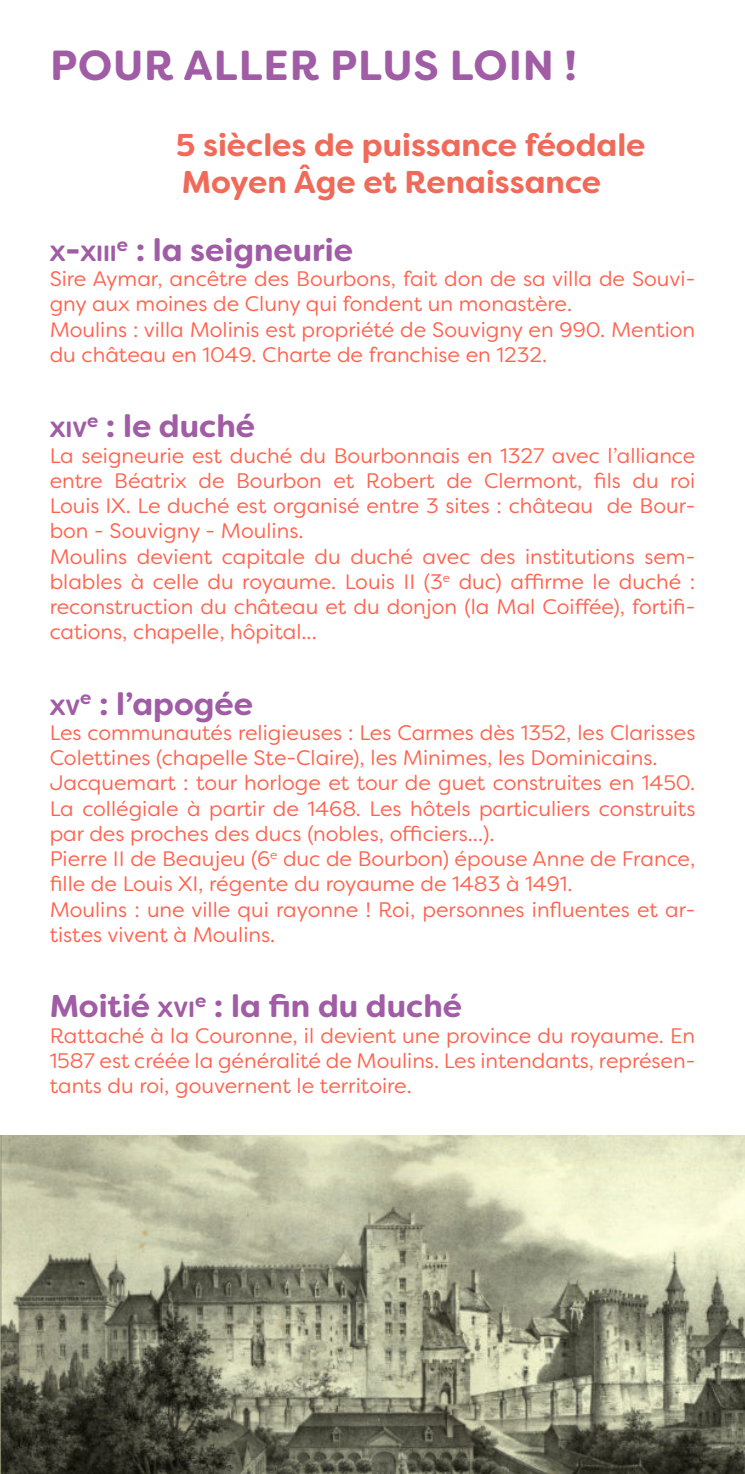
<style>
.page{position:relative;width:745px;height:1474px;background:#fff}
.page>*{position:absolute;margin:0;border:0;box-sizing:border-box;transform-origin:0 0}
.t1{font:700 42px "Filson Soft";letter-spacing:.02em;color:#a05ca5}
.t2{font:700 31.5px "Filson Soft";color:#a05ca5}
.t3{font:700 31.5px "Filson Soft";color:#f06a59}
.t4{font:700 22.05px "Filson Soft";color:#a05ca5}
.t5{font:21px/25.2px "Filson Soft";color:#ff634f}
.s1{font-size:31.5px}
.s2{font-size:22.05px}
</style>
<div class="page">
<img style="left:0;top:1135px;width:744px;height:337px">
<p class="t1" style="left:50px;top:38px;width:528px">POUR ALLER PLUS LOIN !</p>
<p class="t3" style="left:176px;top:124px;width:471px">5 siècles de puissance féodale</p>
<p class="t3" style="left:182px;top:162px;width:420px">Moyen Âge et Renaissance</p>
<p class="t4" style="left:50px;top:239px;width:69px">X<span class="s1">-</span>XIII</p>
<p class="t2" style="left:117px;top:230px;width:237px"><sup>e</sup> : la seigneurie</p>
<p class="t5" style="left:50px;top:266px;width:646px">Sire Aymar, ancêtre des Bourbons, fait don de sa villa de Souvi&shy;gny aux moines de Cluny qui fondent un monastère.</p>
<p class="t5" style="left:50px;top:316px;width:646px">Moulins : villa Molinis est propriété de Souvigny en 990. Mention du château en 1049. Charte de franchise en 1232.</p>
<p class="t4" style="left:50px;top:415px;width:39px">XIV</p>
<p class="t2" style="left:87px;top:406px;width:169px"><sup>e</sup> : le duché</p>
<p class="t5" style="left:50px;top:442px;width:646px;text-align:justify">La seigneurie est duché du Bourbonnais en 1327 avec l’alliance entre Béatrix de Bourbon et Robert de Clermont, fils du roi Louis IX. Le duché est organisé entre 3 sites : château de Bour&shy;bon - Souvigny - Moulins.</p>
<p class="t5" style="left:50px;top:543px;width:646px;text-align:justify">Moulins devient capitale du duché avec des institutions sem&shy;blables à celle du royaume. Louis II (3<sup>e</sup> duc) affirme le duché : reconstruction du château et du donjon (la Mal Coiffée), fortifi&shy;cations, chapelle, hôpital...</p>
<p class="t4" style="left:50px;top:693px;width:32px">XV</p>
<p class="t2" style="left:80px;top:683px;width:174px"><sup>e</sup> : l’apogée</p>
<p class="t5" style="left:50px;top:720px;width:646px">Les communautés religieuses : Les Carmes dès 1352, les Clarisses<br>Colettines (chapelle Ste-Claire), les Minimes, les Dominicains.</p>
<p class="t5" style="left:50px;top:770px;width:646px;text-align:justify">Jacquemart : tour horloge et tour de guet construites en 1450.<br>La collégiale à partir de 1468. Les hôtels particuliers construits par des proches des ducs (nobles, officiers...).</p>
<p class="t5" style="left:50px;top:846px;width:646px">Pierre II de Beaujeu (6<sup>e</sup> duc de Bourbon) épouse Anne de France, fille de Louis XI, régente du royaume de 1483 à 1491.</p>
<p class="t5" style="left:50px;top:896px;width:646px">Moulins : une ville qui rayonne ! Roi, personnes influentes et ar&shy;tistes vivent à Moulins.</p>
<p class="t2" style="left:50px;top:986px;width:413px">Moitié <span class="s2">XVI</span><sup>e</sup> : la fin du duché</p>
<p class="t5" style="left:50px;top:1022px;width:646px;text-align:justify">Rattaché à la Couronne, il devient une province du royaume. En 1587 est créée la généralité de Moulins. Les intendants, représen&shy;tants du roi, gouvernent le territoire.</p>
</div>
